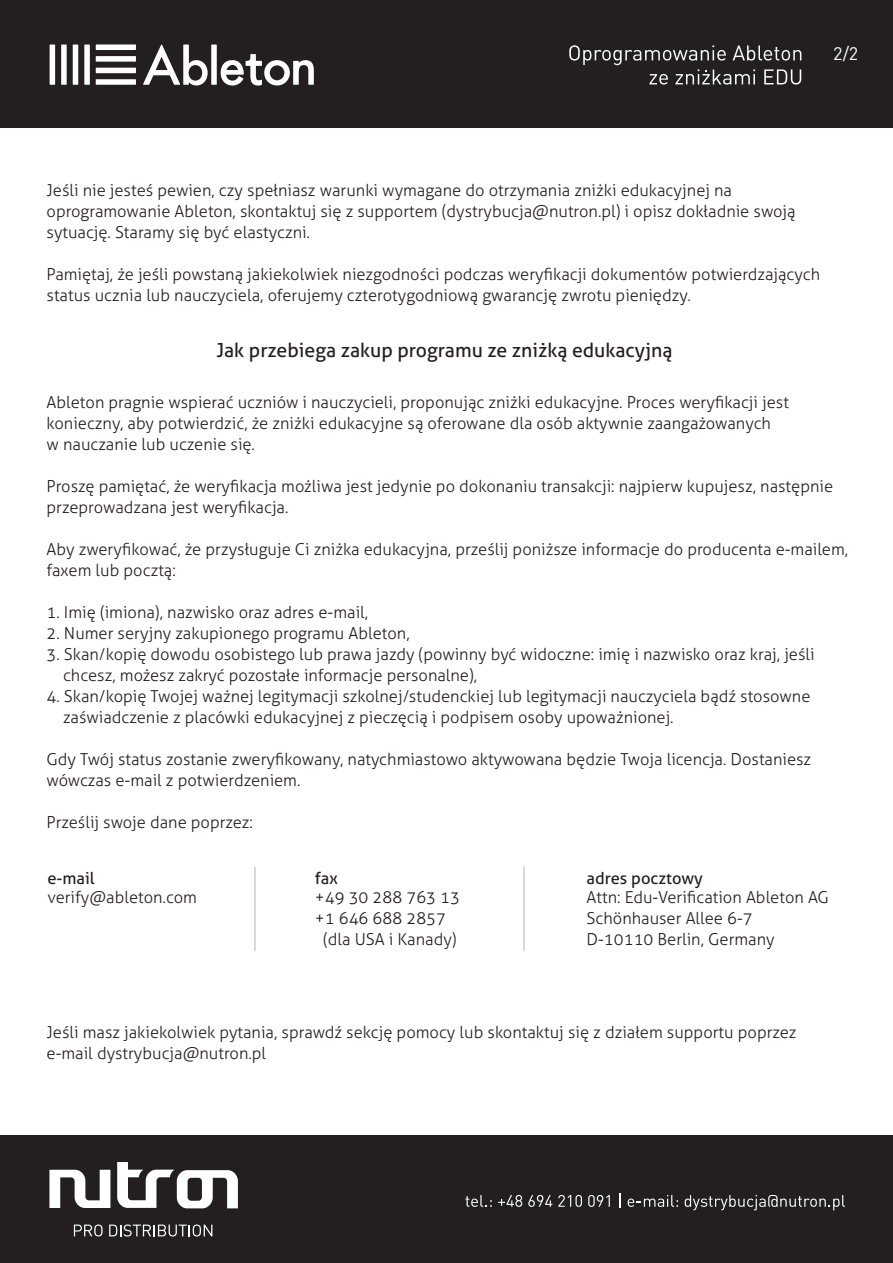
<style>
.page{position:relative;width:893px;height:1263px;background:#fff}
.page>*{position:absolute;margin:0;border:0;box-sizing:border-box;transform-origin:0 0}
.t1{font:19.5px "Aller";color:#231f20}
.t2{font:18px "DIN";color:#fff}
.t3{font:300 16.5px/21px "Aller";color:#231f20}
.t4{font:16.5px "Aller";color:#231f20}
</style>
<div class="page">
<div style="left:0;top:0;width:893px;height:128px;background:#231f20"></div>
<div style="left:0;top:1135px;width:893px;height:128px;background:#231f20"></div>
<div style="left:96px;top:56px;width:40px;height:6px;background:#fff"></div>
<div style="left:96px;top:44px;width:40px;height:6px;background:#fff"></div>
<div style="left:96px;top:79px;width:40px;height:6px;background:#fff"></div>
<div style="left:50px;top:45px;width:5px;height:40px;background:#fff"></div>
<div style="left:84px;top:45px;width:6px;height:40px;background:#fff"></div>
<div style="left:61px;top:45px;width:6px;height:40px;background:#fff"></div>
<div style="left:96px;top:68px;width:40px;height:5px;background:#fff"></div>
<div style="left:73px;top:45px;width:5px;height:40px;background:#fff"></div>
<svg style="left:143px;top:45px;width:65px;height:41px"></svg>
<div style="left:211px;top:45px;width:6px;height:40px;background:#fff"></div>
<svg style="left:221px;top:54px;width:93px;height:32px"></svg>
<svg style="left:49px;top:1170px;width:61px;height:38px"></svg>
<svg style="left:117px;top:1162px;width:121px;height:46px"></svg>
<svg style="left:74px;top:1224px;width:29px;height:12px"></svg>
<svg style="left:109px;top:1224px;width:103px;height:12px"></svg>
<svg style="left:465px;top:1195px;width:27px;height:12px"></svg>
<svg style="left:498px;top:1195px;width:24px;height:12px"></svg>
<svg style="left:528px;top:1195px;width:24px;height:12px"></svg>
<svg style="left:558px;top:1195px;width:24px;height:12px"></svg>
<svg style="left:588px;top:1195px;width:22px;height:12px"></svg>
<svg style="left:619px;top:1194px;width:1px;height:14px"></svg>
<svg style="left:628px;top:1195px;width:50px;height:12px"></svg>
<svg style="left:685px;top:1195px;width:160px;height:15px"></svg>
<hr style="left:254px;top:867px;width:2px;height:84px;background:#cccccb">
<hr style="left:523px;top:867px;width:2px;height:84px;background:#cccccb">
<svg style="left:569px;top:45px;width:232px;height:40px"></svg>
<p class="t2" style="left:833px;top:43px;width:27px">2/2</p>
<p class="t3" style="left:47px;top:179px;width:751px">Jeśli nie jesteś pewien, czy spełniasz warunki wymagane do otrzymania zniżki edukacyjnej na oprogramowanie Ableton, skontaktuj się z supportem (dystrybucja@nutron.pl) i opisz dokładnie swoją sytuację. Staramy się być elastyczni.</p>
<p class="t3" style="left:47px;top:263px;width:775px">Pamiętaj, że jeśli powstaną jakiekolwiek niezgodności podczas weryfikacji dokumentów potwierdzających status ucznia lub nauczyciela, oferujemy czterotygodniową gwarancję zwrotu pieniędzy.</p>
<p class="t1" style="left:216px;top:338px;width:458px">Jak przebiega zakup programu ze zniżką edukacyjną</p>
<p class="t3" style="left:47px;top:392px;width:744px">Ableton pragnie wspierać uczniów i nauczycieli, proponując zniżki edukacyjne. Proces weryfikacji jest konieczny, aby potwierdzić, że zniżki edukacyjne są oferowane dla osób aktywnie zaangażowanych<br>w nauczanie lub uczenie się.</p>
<p class="t3" style="left:47px;top:476px;width:788px">Proszę pamiętać, że weryfikacja możliwa jest jedynie po dokonaniu transakcji: najpierw kupujesz, następnie przeprowadzana jest weryfikacja.</p>
<p class="t3" style="left:47px;top:539px;width:803px">Aby zweryfikować, że przysługuje Ci zniżka edukacyjna, prześlij poniższe informacje do producenta e-mailem, faxem lub pocztą:</p>
<p class="t3" style="left:47px;top:602px;width:323px">1. Imię (imiona), nazwisko oraz adres e-mail,</p>
<p class="t3" style="left:47px;top:623px;width:365px">2. Numer seryjny zakupionego programu Ableton,</p>
<p class="t3" style="left:63px;top:644px;width:753px;text-indent:-16px">3. Skan/kopię dowodu osobistego lub prawa jazdy (powinny być widoczne: imię i nazwisko oraz kraj, jeśli chcesz, możesz zakryć pozostałe informacje personalne),</p>
<p class="t3" style="left:63px;top:686px;width:749px;text-indent:-16px">4. Skan/kopię Twojej ważnej legitymacji szkolnej/studenckiej lub legitymacji nauczyciela bądź stosowne zaświadczenie z placówki edukacyjnej z pieczęcią i podpisem osoby upoważnionej.</p>
<p class="t3" style="left:47px;top:749px;width:766px">Gdy Twój status zostanie zweryfikowany, natychmiastowo aktywowana będzie Twoja licencja. Dostaniesz wówczas e-mail z potwierdzeniem.</p>
<p class="t3" style="left:47px;top:812px;width:208px">Prześlij swoje dane poprzez:</p>
<p class="t4" style="left:47px;top:868px;width:49px">e-mail</p>
<p class="t3" style="left:47px;top:887px;width:151px">verify@ableton.com</p>
<p class="t4" style="left:315px;top:868px;width:24px">fax</p>
<p class="t3" style="left:315px;top:887px;width:147px">+49 30 288 763 13</p>
<p class="t3" style="left:315px;top:908px;width:133px">+1 646 688 2857</p>
<p class="t3" style="left:323px;top:929px;width:135px">(dla USA i Kanady)</p>
<p class="t4" style="left:587px;top:868px;width:118px">adres pocztowy</p>
<p class="t3" style="left:587px;top:887px;width:244px">Attn: Edu-Verification Ableton AG<br>Schönhauser Allee 6-7<br>D-10110 Berlin, Germany</p>
<p class="t3" style="left:47px;top:1022px;width:751px">Jeśli masz jakiekolwiek pytania, sprawdź sekcję pomocy lub skontaktuj się z działem supportu poprzez e-mail dystrybucja@nutron.pl</p>
</div>
